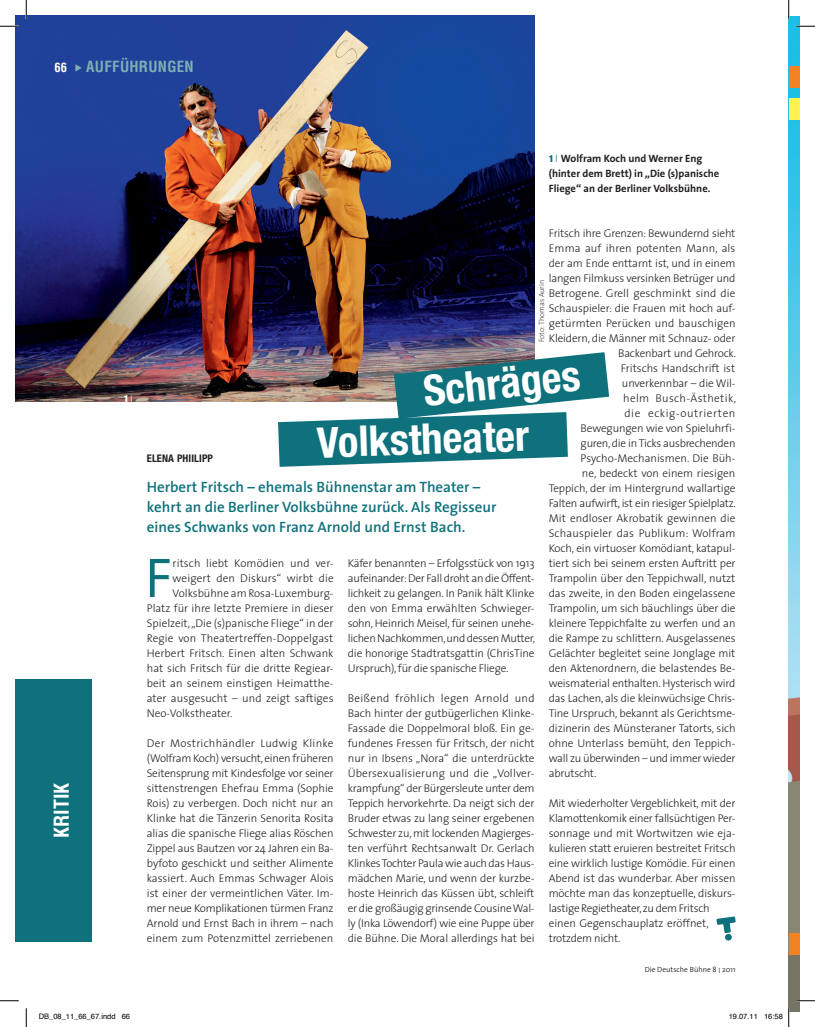
<style>
.page{position:relative;width:815px;height:1027px;background:#fff}
.page>*{position:absolute;margin:0;border:0;box-sizing:border-box;transform-origin:0 0}
.t1{font:condensed 53.25px "Helvetica Neue LT Std";color:#0f717c}
.t2{font:700 condensed 42.5px "Helvetica Neue LT Std";color:#fff}
.t3{font:700 condensed 20px "Helvetica LT Std";color:#fff}
.t4{font:600 15px/20px "The Sans";color:#0f717c}
.t5{font:700 condensed 15px "Helvetica LT Std";letter-spacing:.02em;color:#7faeb5}
.t6{font:300 11.25px/15px "The Sans";letter-spacing:-.01em;color:#231f20;text-align:justify}
.t7{font:300 11.25px "The Sans";letter-spacing:.01em;color:#231f20}
.t8{font:300 11.25px "The Sans";letter-spacing:.015em;color:#231f20}
.t9{font:300 11.25px "The Sans";letter-spacing:.03em;color:#231f20}
.t10{font:300 11.25px "The Sans";letter-spacing:.05em;color:#231f20}
.t11{font:700 10.62px/15px "The Sans";color:#231f20}
.t12{font:700 condensed 10.5px "Helvetica Neue LT Std";letter-spacing:.01em;color:#231f20}
.t13{font:900 condensed 9.75px "Helvetica Neue LT Std";color:#fff}
.t14{font:7.5px "Helvetica";color:#000}
.t15{font:300 7.5px "The Sans";color:#231f20}
.t16{font:200 7.5px "The Sans";color:#231f20}
.s1{font-size:12.5px;color:#fff}
.s2{font-family:"Helvetica Neue LT Std";font-weight:900;font-stretch:condensed;font-size:9.75px;color:#0f717c}
.s3{font-weight:200;color:#0f717c}
.s4{font-family:"The Sans";font-weight:200;font-stretch:normal}
.s5{font-style:inherit}
</style>
<div class="page">
<div style="left:16px;top:679px;width:76px;height:263px;background:#0f717c"></div>
<img style="left:788px;top:16px;width:11px;height:995px">
<div style="left:788px;top:66px;width:11px;height:22px;background:#f58220"></div>
<div style="left:788px;top:933px;width:11px;height:22px;background:#f58220"></div>
<div style="left:788px;top:99px;width:11px;height:21px;background:#fff34f"></div>
<img style="left:716px;top:916px;width:19px;height:25px">
<img style="left:16px;top:16px;width:518px;height:386px">
<svg style="left:278px;top:352px;width:331px;height:115px"></svg>
<svg style="left:0;top:25px;width:19px;height:2px"></svg>
<svg style="left:796px;top:25px;width:19px;height:3px"></svg>
<svg style="left:0;top:1000px;width:19px;height:1px"></svg>
<svg style="left:796px;top:1000px;width:19px;height:2px"></svg>
<svg style="left:25px;top:0;width:2px;height:19px"></svg>
<svg style="left:25px;top:1008px;width:2px;height:19px"></svg>
<svg style="left:788px;top:0;width:1px;height:19px"></svg>
<svg style="left:788px;top:1008px;width:1px;height:19px"></svg>
<h3 class="t5" style="left:55px;top:57px;width:141px"><span class="s1">66</span> ◆ AUFFÜHRUNGEN</h3>
<p class="t11" style="left:548px;top:151px;width:172px"><span class="s2">1</span> <span class="s3">I</span> Wolfram Koch und Werner Eng (hinter dem Brett) in „Die (s)panische<br>Fliege“ an der Berliner Volksbühne.</p>
<h3 class="t3" style="left:49px;top:838px;width:56px;rotate:-90deg">KRITIK</h3>
<p class="t13" style="left:124px;top:392px;width:10px">1 <span class="s4">I</span></p>
<p class="t6" style="left:548px;top:225px;width:188px">Fritsch ihre Grenzen: Bewundernd sieht</p>
<p class="t7" style="left:548px;top:239px;width:188px">Emma auf ihren potenten Mann, als</p>
<p class="t6" style="left:548px;top:255px;width:188px">der am Ende enttarnt ist, und in einem</p>
<p class="t6" style="left:548px;top:270px;width:188px">langen Filmkuss versinken Betrüger und</p>
<p class="t7" style="left:548px;top:284px;width:188px">Betrogene. Grell geschminkt sind die</p>
<p class="t6" style="left:548px;top:300px;width:188px">Schauspieler: die Frauen mit hoch auf-</p>
<p class="t6" style="left:548px;top:315px;width:188px">getürmten Perücken und bauschigen</p>
<p class="t6" style="left:548px;top:330px;width:188px">Kleidern, die Männer mit Schnauz- oder</p>
<p class="t6" style="left:618px;top:345px;width:119px">Backenbart und Gehrock.</p>
<p class="t6" style="left:620px;top:360px;width:116px">Fritschs Handschrift ist</p>
<p class="t6" style="left:621px;top:375px;width:115px">unverkennbar – die Wil-</p>
<p class="t9" style="left:623px;top:389px;width:114px">helm Busch-Ästhetik,</p>
<p class="t10" style="left:624px;top:404px;width:112px">die eckig-outrierten</p>
<p class="t6" style="left:580px;top:420px;width:156px">Bewegungen wie von Spieluhrfi-</p>
<p class="t6" style="left:580px;top:435px;width:156px">guren, die in Ticks ausbrechenden</p>
<p class="t6" style="left:580px;top:450px;width:156px">Psycho-Mechanismen. Die Büh-</p>
<p class="t6" style="left:581px;top:465px;width:155px">ne, bedeckt von einem riesigen</p>
<p class="t6" style="left:548px;top:480px;width:188px">Teppich, der im Hintergrund wallartige</p>
<p class="t6" style="left:548px;top:495px;width:189px">Falten aufwirft, ist ein riesiger Spielplatz.</p>
<p class="t6" style="left:548px;top:510px;width:188px">Mit endloser Akrobatik gewinnen die</p>
<p class="t8" style="left:548px;top:524px;width:188px">Schauspieler das Publikum: Wolfram</p>
<p class="t6" style="left:548px;top:540px;width:188px">Koch, ein virtuoser Komödiant, katapul-</p>
<p class="t6" style="left:548px;top:555px;width:188px">tiert sich bei seinem ersten Auftritt per</p>
<p class="t6" style="left:548px;top:570px;width:188px">Trampolin über den Teppichwall, nutzt</p>
<p class="t6" style="left:548px;top:585px;width:188px">das zweite, in den Boden eingelassene</p>
<p class="t6" style="left:548px;top:600px;width:188px">Trampolin, um sich bäuchlings über die</p>
<p class="t6" style="left:548px;top:615px;width:188px">kleinere Teppichfalte zu werfen und an</p>
<p class="t6" style="left:548px;top:630px;width:188px">die Rampe zu schlittern. Ausgelassenes</p>
<p class="t6" style="left:548px;top:645px;width:188px">Gelächter begleitet seine Jonglage mit</p>
<p class="t6" style="left:548px;top:660px;width:188px">den Aktenordnern, die belastendes Be-</p>
<p class="t6" style="left:548px;top:675px;width:188px">weismaterial enthalten. Hysterisch wird</p>
<p class="t6" style="left:548px;top:690px;width:188px">das Lachen, als die kleinwüchsige Chris-</p>
<p class="t6" style="left:548px;top:705px;width:188px">Tine Urspruch, bekannt als Gerichtsme-</p>
<p class="t6" style="left:548px;top:720px;width:188px">dizinerin des Münsteraner Tatorts, sich</p>
<p class="t6" style="left:548px;top:735px;width:188px">ohne Unterlass bemüht, den Teppich-</p>
<p class="t6" style="left:548px;top:750px;width:188px">wall zu überwinden – und immer wieder</p>
<p class="t6" style="left:548px;top:765px;width:49px">abrutscht.</p>
<p class="t6" style="left:548px;top:795px;width:188px;text-align:left">Mit wiederholter Vergeblichkeit, mit der Klamottenkomik einer fallsüchtigen Per&shy;sonnage und mit Wortwitzen wie eja&shy;kulieren statt eruieren bestreitet Fritsch eine wirklich lustige Komödie. Für einen Abend ist das wunderbar. Aber missen möchte man das konzeptuelle, diskurs&shy;lastige Regietheater, zu dem Fritsch einen Gegenschauplatz eröffnet, trotzdem nicht.</p>
<p class="t16" style="left:535px;top:342px;width:64px;rotate:-90deg">Foto: Thomas Aurin</p>
<h2 class="t2" style="left:420px;top:366px;width:159px;rotate:-6deg">SCHRÄGES</h2>
<h2 class="t2" style="left:316px;top:417px;width:214px;rotate:-2deg">VOLKSTHEATER</h2>
<p class="t12" style="left:147px;top:452px;width:68px">ELENA PHIILIPP</p>
<h3 class="t4" style="left:147px;top:477px;width:351px">Herbert Fritsch – ehemals Bühnenstar am Theater – kehrt an die Berliner Volksbühne zurück. Als Regisseur eines Schwanks von Franz Arnold und Ernst Bach.</h3>
<p class="t6" style="left:348px;top:555px;width:189px">Käfer benannten – Erfolgsstück von 1913 aufeinander: Der Fall droht an die Öffent&shy;lichkeit zu gelangen. In Panik hält Klinke den von Emma erwählten Schwieger&shy;sohn, Heinrich Meisel, für seinen unehe&shy;lichen Nachkommen, und dessen Mutter, die honorige Stadtratsgattin (ChrisTine Urspruch), für die spanische Fliege.</p>
<p class="t6" style="left:348px;top:690px;width:188px">Beißend fröhlich legen Arnold und Bach hinter der gutbügerlichen Klinke-Fassade die Doppelmoral bloß. Ein ge&shy;fundenes Fressen für Fritsch, der nicht nur in Ibsens „Nora“ die unterdrückte Übersexualisierung und die „Vollver&shy;krampfung“ der Bürgersleute unter dem Teppich hervorkehrte. Da neigt sich der Bruder etwas zu lang seiner ergebenen Schwester zu, mit lockenden Magierges&shy;ten verführt Rechtsanwalt Dr. Gerlach Klinkes Tochter Paula wie auch das Haus&shy;mädchen Marie, und wenn der kurzbe&shy;hoste Heinrich das Küssen übt, schleift er die großäugig grinsende Cousine Wal&shy;ly (Inka Löwendorf) wie eine Puppe über die Bühne. Die Moral allerdings hat bei</p>
<h1 class="t1" style="left:147px;top:547px;width:25px">F</h1>
<p class="t7" style="left:173px;top:554px;width:162px">ritsch liebt Komödien und ver-</p>
<p class="t7" style="left:173px;top:569px;width:162px">weigert den Diskurs“ wirbt die</p>
<p class="t6" style="left:173px;top:585px;width:162px">Volksbühne am Rosa-Luxemburg-</p>
<p class="t6" style="left:147px;top:600px;width:188px">Platz für ihre letzte Premiere in dieser</p>
<p class="t6" style="left:147px;top:615px;width:188px">Spielzeit, „Die (s)panische Fliege“ in der</p>
<p class="t6" style="left:147px;top:630px;width:188px">Regie von Theatertreffen-Doppelgast</p>
<p class="t6" style="left:147px;top:645px;width:188px">Herbert Fritsch. Einen alten Schwank</p>
<p class="t6" style="left:147px;top:660px;width:188px">hat sich Fritsch für die dritte Regiear-</p>
<p class="t6" style="left:147px;top:675px;width:188px">beit an seinem einstigen Heimatthe-</p>
<p class="t6" style="left:147px;top:690px;width:188px">ater ausgesucht – und zeigt saftiges</p>
<p class="t6" style="left:147px;top:705px;width:87px">Neo-Volkstheater.</p>
<p class="t6" style="left:147px;top:735px;width:188px">Der Mostrichhändler Ludwig Klinke (Wolfram Koch) versucht, einen früheren Seitensprung mit Kindesfolge vor seiner sittenstrengen Ehefrau Emma (Sophie Rois) zu verbergen. Doch nicht nur an Klinke hat die Tänzerin Senorita Rosita alias die spanische Fliege alias Röschen Zippel aus Bautzen vor 24 Jahren ein Ba&shy;byfoto geschickt und seither Alimente kassiert. Auch Emmas Schwager Alois ist einer der vermeintlichen Väter. Im&shy;mer neue Komplikationen türmen Franz Arnold und Ernst Bach in ihrem – nach einem zum Potenzmittel zerriebenen</p>
<p class="t15" style="left:644px;top:963px;width:92px">Die Deutsche Bühne 8 <span class="s5">I</span> 2011</p>
<p class="t14" style="left:39px;top:1011px;width:93px">DB_08_11_66_67.indd 66</p>
<p class="t14" style="left:728px;top:1011px;width:56px">19.07.11 16:58</p>
</div>
